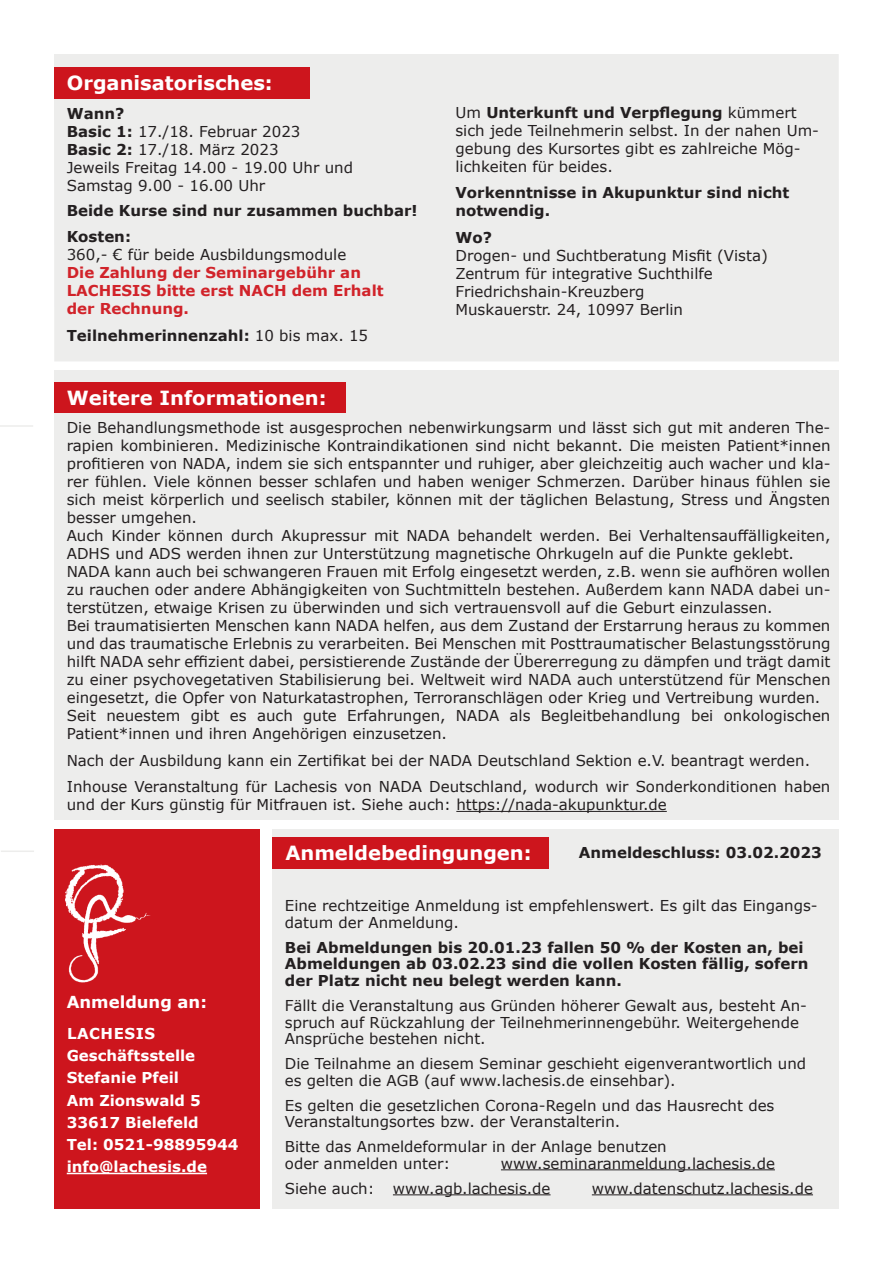
<style>
.page{position:relative;width:893px;height:1263px;background:#fff}
.page>*{position:absolute;margin:0;border:0;box-sizing:border-box;transform-origin:0 0}
.t1{font:700 19.5px "Verdana";color:#fff}
.t2{font:700 16.5px "Verdana";color:#fff}
.t3{font:15px/18px "Verdana";color:#231f20}
.t4{font:700 15px/16.5px "Verdana";color:#231f20}
.t5{font:700 15px/22.2px "Verdana";color:#fff}
.t6{font:700 15px/18px "Verdana";color:#d1232a}
.s1{font-weight:700}
.s2{font-weight:400}
</style>
<div class="page">
<hr style="left:0;top:425px;width:33px;height:2px;background:#ededec">
<hr style="left:1px;top:850px;width:33px;height:2px;background:#ededec">
<div style="left:272px;top:829px;width:567px;height:380px;background:#ededec"></div>
<hr style="left:501px;top:1169px;width:274px;height:1px;background:#231f20">
<hr style="left:393px;top:1194px;width:158px;height:1px;background:#231f20">
<hr style="left:592px;top:1194px;width:221px;height:1px;background:#231f20">
<div style="left:54px;top:829px;width:205px;height:380px;background:#cd151d"></div>
<hr style="left:67px;top:1173px;width:140px;height:1px;background:#fff">
<img style="left:65px;top:864px;width:86px;height:119px">
<div style="left:54px;top:370px;width:785px;height:450px;background:#ededec"></div>
<hr style="left:456px;top:811px;width:211px;height:1px;background:#231f20">
<div style="left:54px;top:383px;width:291px;height:30px;background:#cd151d"></div>
<div style="left:54px;top:54px;width:785px;height:307px;background:#ededec"></div>
<div style="left:54px;top:67px;width:255px;height:32px;background:#cd151d"></div>
<div style="left:273px;top:837px;width:276px;height:31px;background:#cd151d"></div>
<h1 class="t1" style="left:67px;top:69px;width:207px">Organisatorisches:</h1>
<p class="t3" style="left:67px;top:104px;width:288px"><span class="s1">Wann?<br>Basic 1:</span> 17./18. Februar 2023<br><span class="s1">Basic 2:</span> 17./18. März 2023<br>Jeweils Freitag 14.00 - 19.00 Uhr und<br>Samstag 9.00 - 16.00 Uhr</p>
<p class="t4" style="left:67px;top:197px;width:352px;line-height:26.5px">Beide Kurse sind nur zusammen buchbar!<br>Kosten:</p>
<p class="t3" style="left:67px;top:246px;width:281px">360,- € für beide Ausbildungsmodule</p>
<p class="t6" style="left:67px;top:263px;width:296px">Die Zahlung der Seminargebühr an<br>LACHES</p>
<p class="t6" style="left:67px;top:281px;width:318px;text-indent:66px">IS bitte erst NACH dem E rhalt der Rechnung.</p>
<p class="t4" style="left:67px;top:327px;width:303px">Teilnehmerinnenzahl: <span class="s2">10 bis max. 15</span></p>
<h1 class="t1" style="left:67px;top:384px;width:261px">Weitere Informationen:</h1>
<p class="t3" style="left:455px;top:103px;width:365px">Um <span class="s1">Unterkunft und Verpflegung</span> kümmert sich jede Teilnehmerin selbst. In der nahen Um&shy;gebung des Kursortes gibt es zahlreiche Mög&shy;lichkeiten für beides.</p>
<p class="t4" style="left:455px;top:183px;width:335px;line-height:18px">Vorkenntnisse in Akupunktur sind nicht notwendig.</p>
<p class="t4" style="left:455px;top:228px;width:38px">Wo?</p>
<p class="t3" style="left:455px;top:246px;width:314px">Drogen- und Suchtberatung Misfit (Vista)<br>Zentrum für integrative Suchthilfe Friedrichshain-Kreuzberg<br>Muskauerstr. 24, 10997 Berlin</p>
<p class="t3" style="left:67px;top:418px;width:765px">Die Behandlungsmethode ist ausgesprochen nebenwirkungsarm und lässt sich gut mit anderen The&shy;rapien kombinieren. Medizinische Kontraindikationen sind nicht bekannt. Die meisten Patient*innen profitieren von NADA, indem sie sich entspannter und ruhiger, aber gleichzeitig auch wacher und kla&shy;rer fühlen. Viele können besser schlafen und haben weniger Schmerzen. Darüber hinaus fühlen sie sich meist körperlich und seelisch stabiler, können mit der täglichen Belastung, Stress und Ängsten besser umgehen.<br>Auch Kinder können durch Akupressur mit NADA behandelt werden. Bei Verhaltensauffälligkeiten, ADHS und ADS werden ihnen zur Unterstützung magnetische Ohrkugeln auf die Punkte geklebt.<br>NADA kann auch bei schwangeren Frauen mit Erfolg eingesetzt werden, z.B. wenn sie aufhören wollen zu rauchen oder andere Abhängigkeiten von Suchtmitteln bestehen. Außerdem kann NADA dabei un&shy;terstützen, etwaige Krisen zu überwinden und sich vertrauensvoll auf die Geburt einzulassen.<br>Bei traumatisierten Menschen kann NADA helfen, aus dem Zustand der Erstarrung heraus zu kommen und das traumatische Erlebnis zu verarbeiten. Bei Menschen mit Posttraumatischer Belastungsstörung hilft NADA sehr effizient dabei, persistierende Zustände der Übererregung zu dämpfen und trägt damit zu einer psychovegetativen Stabilisierung bei. Weltweit wird NADA auch unterstützend für Menschen eingesetzt, die Opfer von Naturkatastrophen, Terroranschlägen oder Krieg und Vertreibung wurden.<br>Seit neuestem gibt es auch gute Erfahrungen, NADA als Begleitbehandlung bei onkologischen Patient*innen und ihren Angehörigen einzusetzen.</p>
<p class="t3" style="left:67px;top:747px;width:765px;line-height:26.5px">Nach der Ausbildung kann ein Zertifikat bei der NADA Deutschland Sektion e.V. beantragt werden.<br>Inhouse Veranstaltung für Lachesis von NADA Deutschland, wodurch wir Sonderkonditionen haben</p>
<p class="t3" style="left:67px;top:795px;width:602px">und der Kurs günstig für Mitfrauen ist. Siehe auch: https://nada-akupunktur.de</p>
<p class="t2" style="left:67px;top:990px;width:142px">Anmeldung an:</p>
<p class="t5" style="left:67px;top:1022px;width:173px">Lachesis<br>Geschäftsstelle<br>Stefanie Pfeil<br>Am Zionswald 5<br>33617 Bielefeld<br>Tel: 0521-98895944 info@lachesis.de</p>
<h1 class="t1" style="left:285px;top:839px;width:248px">Anmeldebedingungen:</h1>
<p class="t4" style="left:579px;top:844px;width:245px">Anmeldeschluss: 03.02.2023</p>
<p class="t3" style="left:285px;top:898px;width:534px;line-height:16.5px">Eine rechtzeitige Anmeldung ist empfehlenswert. Es gilt das Eingangs&shy;datum der Anmeldung.</p>
<p class="t4" style="left:285px;top:939px;width:525px">Bei Abmeldungen bis 20.01.23 fallen 50 % der Kosten an, bei<br>Abmeldungen ab 03.02.23 sind die vollen Kosten fällig, sofern der Platz nicht neu belegt werden kann.</p>
<p class="t3" style="left:285px;top:997px;width:524px;line-height:16.5px">Fällt die Veranstaltung aus Grü nden höherer Gewalt aus, besteht An&shy;spruch auf Rückzahlung der Teilnehmerinnengebü hr. Weitergehende<br>Ansprüche bestehen nicht.</p>
<p class="t3" style="left:285px;top:1055px;width:523px;line-height:16.5px">Die Teilnahme an diesem Seminar geschieht eigenverantwortlich und es gelten die AGB (auf www.lachesis.de einsehbar).</p>
<p class="t3" style="left:285px;top:1097px;width:491px;line-height:16.5px">Es gelten die gesetzlichen Corona-Regeln und das Hausrecht des<br>Veranstaltungsortes bzw. der Veranstalterin.</p>
<p class="t3" style="left:285px;top:1138px;width:383px;line-height:16.5px">Bitte das Anmeldeformular in der Anlage benutzen oder anmelden unter:</p>
<p class="t3" style="left:285px;top:1150px;width:492px;line-height:25px;text-indent:216px">www.seminaranmeldung.lachesis.de<br>Siehe auch: www.agb.lachesis.de</p>
<p class="t3" style="left:592px;top:1179px;width:223px">www.datenschutz.lachesis.de</p>
</div>
